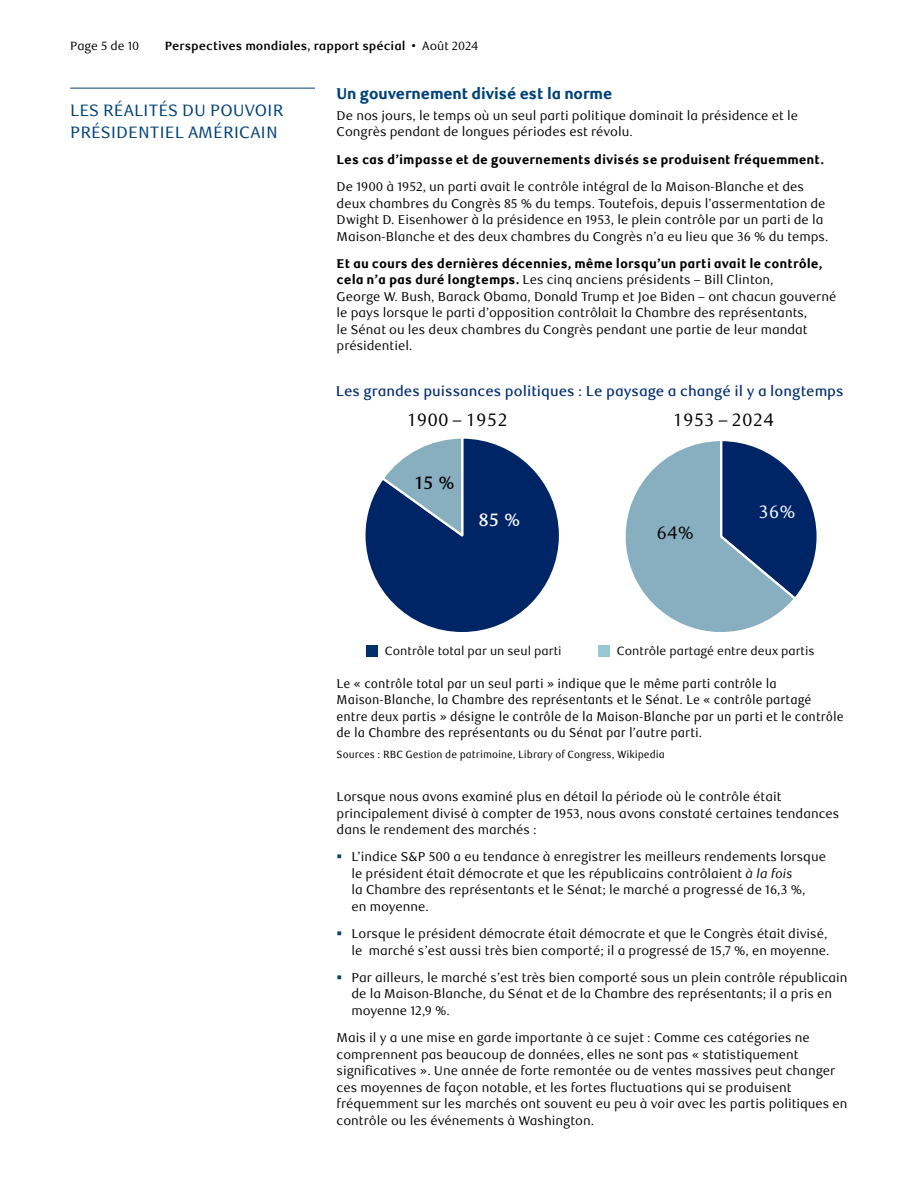
<style>
.page{position:relative;width:918px;height:1188px;background:#fff}
.page>*{position:absolute;margin:0;border:0;box-sizing:border-box;transform-origin:0 0}
.t1{font:18px "RBC Text Tabular";color:#000}
.t2{font:500 18px "RBC Text Tabular";color:#fff}
.t3{font:500 18px "RBC Text Tabular";color:#000}
.t4{font:18px "RBC Text Tabular";color:#fff}
.t5{font:16.5px/22.5px "RBC Text";color:#00427a}
.FA_subhead_1{font:800 15.75px "RBC Display";letter-spacing:-.005em;color:#00427a}
.Exhibit_Title{font:500 14.25px "RBC Text";color:#002d74}
.FA_body_text{font:12.75px/16.5px "RBC Text";color:#000}
.Exhibit_Note{font:12.75px/16.5px "RBC Text Cond";color:#000}
.FA_body_text-2{font:800 12.75px "RBC Text";color:#000}
.Table_text{font:12px "RBC Text Tabular";color:#000}
.t6{font:700 12px "RBC Text";color:#000}
.t7{font:12px "RBC Text";color:#000}
.Exhibit_Source{font:10.5px "RBC Text Cond";color:#000}
.s1{font-weight:400}
.s2{font-weight:800}
.s3{font-style:italic}
</style>
<div class="page">
<hr style="left:70px;top:88px;width:245px;height:1px;background:#00427a">
<svg style="left:365px;top:438px;width:194px;height:194px"></svg>
<svg style="left:625px;top:441px;width:192px;height:191px"></svg>
<div style="left:366px;top:645px;width:12px;height:12px;background:#003168"></div>
<div style="left:598px;top:645px;width:12px;height:12px;background:#97c6d5"></div>
<p class="t7" style="left:70px;top:38px;width:71px">Page 5 de 10</p>
<p class="t6" style="left:165px;top:38px;width:315px">Perspectives mondiales, rapport spécial • <span class="s1">Août 2024</span></p>
<h3 class="FA_subhead_1" style="left:337px;top:84px;width:277px">Un gouvernement divisé est la norme</h3>
<p class="FA_body_text" style="left:337px;top:108px;width:463px">De nos jours, le temps où un seul parti politique dominait la présidence et le<br>Congrès pendant de longues périodes est révolu.</p>
<p class="FA_body_text-2" style="left:337px;top:152px;width:489px">Les cas d’impasse et de gouvernements divisés se produisent fréquemment.</p>
<p class="FA_body_text" style="left:337px;top:179px;width:493px">De 1900 à 1952, un parti avait le contrôle intégral de la Maison-Blanche et des deux chambres du Congrès 85 % du temps. Toutefois, depuis l’assermentation de Dwight D. Eisenhower à la présidence en 1953, le plein contrôle par un parti de la Maison-Blanche et des deux chambres du Congrès n’a eu lieu que 36 % du temps.</p>
<p class="FA_body_text" style="left:337px;top:255px;width:501px"><span class="s2">Et au cours des dernières décennies, même lorsqu’un parti avait le contrôle, cela n’a pas duré longtemps.</span> Les cinq anciens présidents – Bill Clinton,<br>George W. Bush, Barack Obama, Donald Trump et Joe Biden – ont chacun gouverné le pays lorsque le parti d’opposition contrôlait la Chambre des représentants,<br>le Sénat ou les deux chambres du Congrès pendant une partie de leur mandat présidentiel.</p>
<p class="t5" style="left:70px;top:99px;width:215px">LES RÉALITÉS DU POUVOIR<br>PRÉSIDENTIEL AMÉRICAIN</p>
<p class="Exhibit_Title" style="left:336px;top:383px;width:509px">Les grandes puissances politiques : Le paysage a changé il y a longtemps</p>
<p class="t1" style="left:406px;top:409px;width:103px">1900 – 1952</p>
<p class="t3" style="left:413px;top:472px;width:43px">15 %</p>
<p class="t2" style="left:478px;top:510px;width:44px">85 %</p>
<p class="t1" style="left:672px;top:409px;width:103px">1953 – 2024</p>
<p class="t1" style="left:657px;top:523px;width:39px">64%</p>
<p class="t4" style="left:758px;top:501px;width:39px">36%</p>
<p class="Table_text" style="left:385px;top:644px;width:178px">Contrôle total par un seul parti</p>
<p class="Table_text" style="left:617px;top:644px;width:199px">Contrôle partagé entre deux partis</p>
<p class="Exhibit_Note" style="left:337px;top:675px;width:509px">Le « contrôle total par un seul parti » indique que le même parti contrôle la Maison‑Blanche, la Chambre des représentants et le Sénat. Le « contrôle partagé entre deux partis » désigne le contrôle de la Maison-Blanche par un parti et le contrôle de la Chambre des représentants ou du Sénat par l’autre parti.</p>
<p class="Exhibit_Source" style="left:337px;top:748px;width:330px">Sources : RBC Gestion de patrimoine, Library of Congress, Wikipedia</p>
<p class="FA_body_text" style="left:337px;top:789px;width:504px">Lorsque nous avons examiné plus en détail la période où le contrôle était principalement divisé à compter de 1953, nous avons constaté certaines tendances dans le rendement des marchés :</p>
<p class="FA_body_text" style="left:351px;top:849px;width:476px">L’indice S&amp;P 500 a eu tendance à enregistrer les meilleurs rendements lorsque le président était démocrate et que les républicains contrôlaient <span class="s3">à la fois<br></span>la Chambre des représentants et le Sénat; le marché a progressé de 16,3 %,<br>en moyenne.</p>
<p class="FA_body_text" style="left:351px;top:926px;width:479px">Lorsque le président démocrate était démocrate et que le Congrès était divisé, le marché s’est aussi très bien comporté; il a progressé de 15,7 %, en moyenne.</p>
<p class="FA_body_text" style="left:351px;top:970px;width:498px">Par ailleurs, le marché s’est très bien comporté sous un plein contrôle républicain de la Maison-Blanche, du Sénat et de la Chambre des représentants; il a pris en moyenne 12,9 %.</p>
<p class="FA_body_text" style="left:337px;top:1030px;width:512px">Mais il y a une mise en garde importante à ce sujet : Comme ces catégories ne comprennent pas beaucoup de données, elles ne sont pas « statistiquement significatives ». Une année de forte remontée ou de ventes massives peut changer ces moyennes de façon notable, et les fortes fluctuations qui se produisent fréquemment sur les marchés ont souvent eu peu à voir avec les partis politiques en contrôle ou les événements à Washington.</p>
</div>
